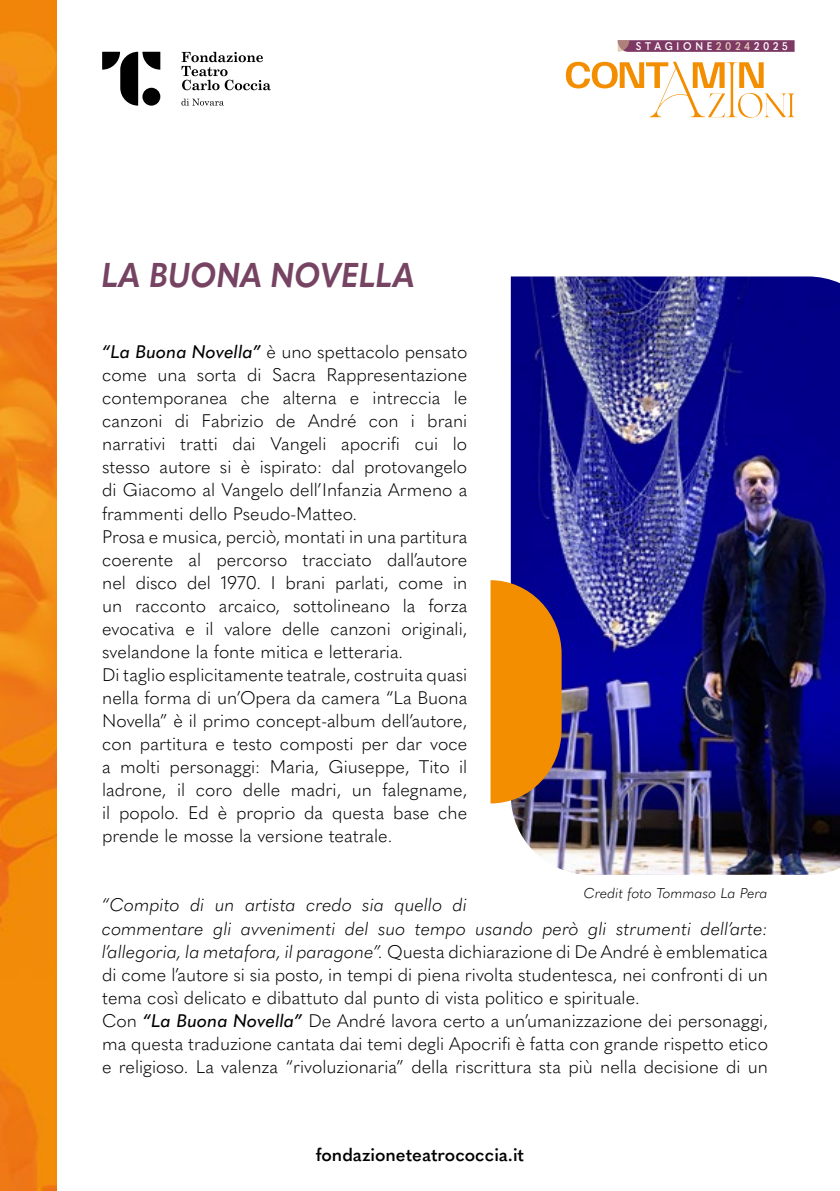
<style>
.page{position:relative;width:840px;height:1191px;background:#fff}
.page>*{position:absolute;margin:0;border:0;box-sizing:border-box;transform-origin:0 0}
.t1{font:italic 700 34px "Quasimoda";color:#764362;scale:.9 1}
.t2{font:300 18px/23px "Quasimoda";color:#000}
.t3{font:italic 300 18px "Quasimoda";color:#000}
.t4{font:600 18px "Quasimoda";color:#000}
.t5{font:italic 300 14px "Quasimoda";color:#000}
.t6{font:600 11px "Quasimoda";letter-spacing:.38em;color:#fff;scale:.9 1}
.s1{font-weight:500;font-style:italic}
.s2{color:#e1cfb8}
.s3{font-style:italic}
</style>
<div class="page">
<img style="left:0;top:0;width:57px;height:1191px">
<svg style="left:565px;top:62px;width:229px;height:56px"></svg>
<svg style="left:617px;top:40px;width:177px;height:12px;background:#84436b"></svg>
<svg style="left:102px;top:52px;width:58px;height:54px"></svg>
<div style="left:142px;top:88px;width:18px;height:18px;background:#000;border-radius:50%"></div>
<svg style="left:181px;top:99px;width:43px;height:7px"></svg>
<svg style="left:181px;top:52px;width:89px;height:38px"></svg>
<img style="left:510px;top:276px;width:329px;height:598px">
<svg style="left:490px;top:580px;width:71px;height:223px;background:#d47e13"></svg>
<h1 class="t1" style="left:102px;top:249px;width:349px">LA BUONA NOVELLA</h1>
<p class="t2" style="left:102px;top:339px;width:366px"><span class="s1">“La Buona Novella”</span> è uno spettacolo pensato come una sorta di Sacra Rappresentazione contemporanea che alterna e intreccia le canzoni di Fabrizio de André con i brani narrativi tratti dai Vangeli apocrifi cui lo stesso autore si è ispirato: dal protovangelo di Giacomo al Vangelo dell’Infanzia Armeno a frammenti dello Pseudo-Matteo.<br>Prosa e musica, perciò, montati in una partitura coerente al percorso tracciato dall’autore nel disco del 1970. I brani parlati, come in un racconto arcaico, sottolineano la forza evocativa e il valore delle canzoni originali, svelandone la fonte mitica e letteraria.<br>Di taglio esplicitamente teatrale, costruita quasi nella forma di un’Opera da camera “La Buona Novella” è il primo concept-album dell’autore, con partitura e testo composti per dar voce a molti personaggi: Maria, Giuseppe, Tito il ladrone, il coro delle madri, un falegname, il popolo. Ed è proprio da questa base che prende le mosse la versione teatrale.</p>
<p class="t3" style="left:102px;top:890px;width:366px">“Compito di un artista credo sia quello di</p>
<p class="t6" style="left:635px;top:38px;width:170px">STAGIONE<span class="s2">2024</span>2025</p>
<p class="t5" style="left:583px;top:882px;width:185px">Credit foto Tommaso La Pera</p>
<p class="t2" style="left:102px;top:916px;width:667px"><span class="s3">commentare gli avvenimenti del suo tempo usando però gli strumenti dell’arte: l’allegoria, la metafora, il paragone”.</span> Questa dichiarazione di De André è emblematica di come l’autore si sia posto, in tempi di piena rivolta studentesca, nei confronti di un tema così delicato e dibattuto dal punto di vista politico e spirituale.<br>Con <span class="s1">“La Buona Novella”</span> De André lavora certo a un’umanizzazione dei personaggi, ma questa traduzione cantata dai temi degli Apocrifi è fatta con grande rispetto etico e religioso. La valenza “rivoluzionaria” della riscrittura sta più nella decisione di un</p>
<p class="t4" style="left:315px;top:1140px;width:210px">fondazioneteatrococcia.it</p>
</div>
